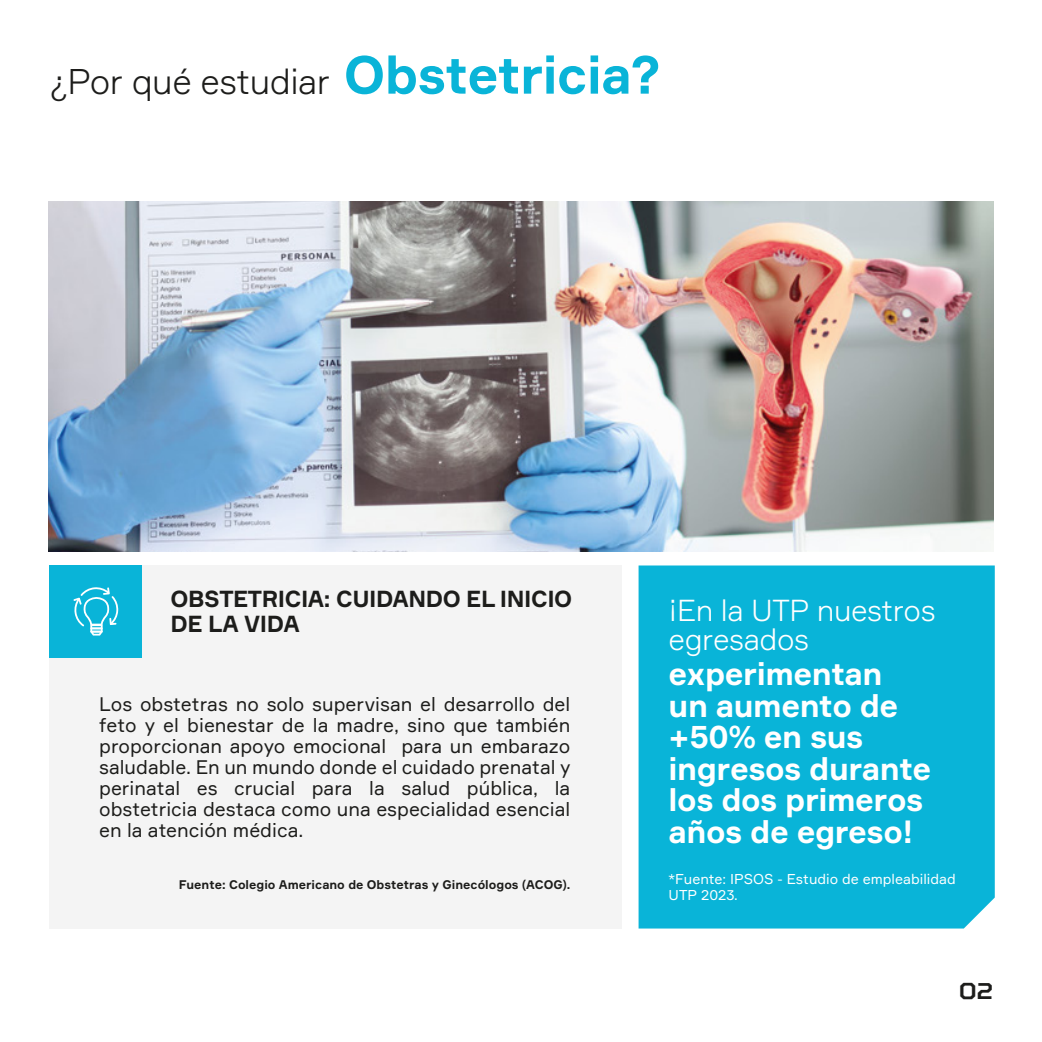
<style>
.page{position:relative;width:1042px;height:1042px;background:#fff}
.page>*{position:absolute;margin:0;border:0;box-sizing:border-box;transform-origin:0 0}
.t1{font:300 35px "Formular";letter-spacing:-.015em;color:#1d1d1b}
.t2{font:700 31.5px/31.5px "Formular";letter-spacing:-.015em;color:#fff}
.t3{font:300 29.75px/28.9px "Formular";letter-spacing:-.015em;color:#fff}
.t4{font:700 22.75px/24.5px "Formular";letter-spacing:-.02em;color:#1d1d1b}
.t5{font:700 22.75px "TT Squares";color:#1d1d1b}
.t6{font:19.25px/21px "Formular";color:#1d1d1b;text-align:justify}
.t7{font:14px/15.9px "Formular";color:#fff}
.t8{font:700 12.25px "Formular";color:#1d1d1b}
.s1{font-weight:700;font-size:52.5px;color:#09b4d8}
</style>
<div class="page">
<div style="left:49px;top:565px;width:573px;height:363px;background:#f4f4f4"></div>
<div style="left:638px;top:565px;width:357px;height:363px;background:#09b4d8"></div>
<div style="left:49px;top:565px;width:93px;height:92px;background:#09b4d8"></div>
<svg style="left:73px;top:587px;width:45px;height:48px"></svg>
<img style="left:49px;top:202px;width:945px;height:349px">
<h1 class="t1" style="left:50px;top:60px;width:613px">¿Por qué estudiar <span class="s1">Obstetricia?</span></h1>
<p class="t4" style="left:171px;top:586px;width:403px">OBSTETRICIA: CUIDANDO EL INICIO<br>DE LA VIDA</p>
<p class="t6" style="left:99px;top:693px;width:473px">Los obstetras no solo supervisan el desarrollo del feto y el bienestar de la madre, sino que también proporcionan apoyo emocional para un embarazo saludable. En un mundo donde el cuidado prenatal y perinatal es crucial para la salud pública, la obstetricia destaca como una especialidad esencial en la atención médica.</p>
<h3 class="t3" style="left:668px;top:595px;width:268px">¡En la UTP nuestros egresados</h3>
<h2 class="t2" style="left:668px;top:657px;width:264px">experimentan<br>un aumento de +50% en sus ingresos durante los dos primeros años de egreso!</h2>
<p class="t8" style="left:179px;top:877px;width:393px">Fuente: Colegio Americano de Obstetras y Ginecólogos (ACOG).</p>
<p class="t7" style="left:668px;top:870px;width:289px">*Fuente: IPSOS - Estudio de empleabilidad<br>UTP 2023.</p>
<p class="t5" style="left:958px;top:977px;width:36px">02</p>
</div>
